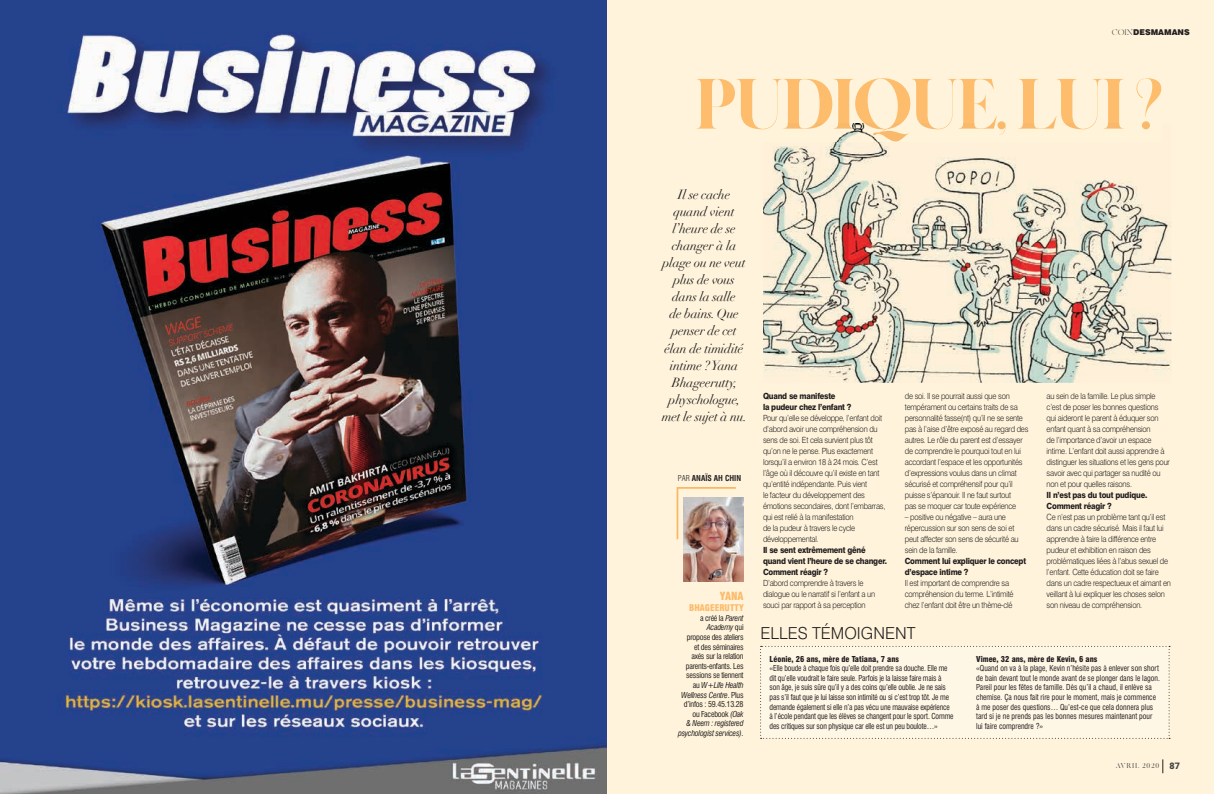
<style>
.page{position:relative;width:1214px;height:794px;background:#fff}
.page>*{position:absolute;margin:0;border:0;box-sizing:border-box;transform-origin:0 0}
.t1{font:900 70.9px "MADE Canvas";letter-spacing:-.04em;color:#fdbd6c}
.t2{font:300 16.6px "Swiss 721 BT";color:#231f20}
.t3{font:italic 13px/17px "Didot";letter-spacing:-.02em;color:#231f20;text-align:center}
.t4{font:900 condensed 11px "Swiss 721 BT";color:#fcba6b}
.t5{font:900 condensed 9px "Swiss 721 BT";color:#fcba6b}
.t6{font:300 8.5px/11px "Swiss 721 BT";letter-spacing:-.03em;color:#231f20;scale:.9 1}
.t7{font:800 8.5px/11px "Swiss 721 BT";letter-spacing:-.03em;color:#231f20;scale:.9 1}
.t8{font:condensed 8px/9.6px "Swiss 721 BT";letter-spacing:-.02em;color:#231f20;scale:.95 1}
.t9{font:condensed 8px/9.6px "Swiss 721 BT";color:#231f20;scale:.95 1}
.t10{font:condensed 8px/9.6px "Swiss 721 BT";letter-spacing:-.02em;color:#231f20;text-align:right}
.t11{font:900 condensed 8px "Swiss 721 BT";color:#231f20}
.t12{font:700 condensed 8px "Swiss 721 BT";color:#231f20}
.t13{font:900 8px "Swiss 721 BT";color:#231f20}
.t14{font:7px "MADE Canvas";letter-spacing:.1em;color:#414142}
.s1{font-family:"MADE Canvas";font-weight:300}
.s2{font-weight:300}
.s3{font-style:italic}
.s4{font-family:"Roboto";font-weight:900;font-size:9px}
</style>
<div class="page">
<div style="left:607px;top:0;width:606px;height:794px;background:#fff4db"></div>
<svg style="left:676px;top:487px;width:60px;height:54px"></svg>
<img style="left:684px;top:497px;width:59px;height:84px">
<div style="left:760px;top:646px;width:409px;height:93px;background:#fff7e6"></div>
<svg style="left:1162px;top:759px;width:1px;height:14px"></svg>
<img style="left:763px;top:141px;width:408px;height:242px">
<img style="left:763px;top:124px;width:387px;height:17px">
<img style="left:0;top:0;width:607px;height:794px">
<p class="t13" style="left:1111px;top:27px;width:79px"><span class="s1">COIN</span>DESMAMANS</p>
<h1 class="t1" style="left:694px;top:65px;width:470px">PUDIQUE, LUI ?</h1>
<h3 class="t3" style="left:661px;top:186px;width:87px">Il se cache quand vient l’heure de se changer à la plage ou ne veut plus de vous dans la salle<br>de bains. Que penser de cet élan de timidité intime ? Yana<br>Bhageerutty, physchologue, met le sujet à nu.</h3>
<p class="t12" style="left:677px;top:473px;width:65px"><span class="s2">PAR</span> ANAÏS AH CHIN</p>
<p class="t4" style="left:719px;top:589px;width:25px">YANA</p>
<p class="t5" style="left:689px;top:602px;width:56px">BHAGEERUTTY</p>
<p class="t10" style="left:678px;top:613px;width:67px">a créé la <span class="s3">Parent<br>Academy</span> qui<br>propose des ateliers<br>et des séminaires<br>axés sur la relation parents-enfants. Les sessions se tiennent au <span class="s3">W+Life Health<br>Wellness Centre</span>. Plus d’infos : 59.45.13.28 ou Facebook <span class="s3">(Oak<br>&amp; Neem : registered psychologist services)</span>.</p>
<p class="t7" style="left:763px;top:390px;width:100px">Quand se manifeste<br>la pudeur chez l’enfant ?</p>
<p class="t6" style="left:763px;top:412px;width:138px">Pour qu’elle se développe, l’enfant doit d’abord avoir une compréhension du sens de soi. Et cela survient plus tôt qu’on ne le pense. Plus exactement lorsqu’il a environ 18 à 24 mois. C’est l’âge où il découvre qu’il existe en tant qu’entité indépendante. Puis vient<br>le facteur du développement des émotions secondaires, dont l’embarras, qui est relié à la manifestation<br>de la pudeur à travers le cycle développemental.</p>
<p class="t7" style="left:763px;top:544px;width:139px">Il se sent extrêmement gêné quand vient l’heure de se changer.<br>Comment réagir ?</p>
<p class="t6" style="left:763px;top:577px;width:126px">D’abord comprendre à travers le dialogue ou le narratif si l’enfant a un souci par rapport à sa perception</p>
<p class="t6" style="left:904px;top:390px;width:139px">de soi. Il se pourrait aussi que son tempérament ou certains traits de sa personnalité fasse(nt) qu’il ne se sente pas à l’aise d’être exposé au regard des autres. Le rôle du parent est d’essayer de comprendre le pourquoi tout en lui accordant l’espace et les opportunités d’expressions voulus dans un climat sécurisé et compréhensif pour qu’il puisse s’épanouir. Il ne faut surtout<br>pas se moquer car toute expérience</p>
<p class="t6" style="left:904px;top:511px;width:128px">– positive ou négative – aura une répercussion sur son sens de soi et peut affecter son sens de sécurité au sein de la famille.</p>
<p class="t7" style="left:904px;top:555px;width:136px">Comment lui expliquer le concept d’espace intime ?</p>
<p class="t6" style="left:904px;top:577px;width:122px">Il est important de comprendre sa compréhension du terme. L’intimité chez l’enfant doit être un thème-clé</p>
<h2 class="t2" style="left:760px;top:622px;width:156px">ELLES TÉMOIGNENT</h2>
<p class="t6" style="left:1046px;top:390px;width:138px">au sein de la famille. Le plus simple c’est de poser les bonnes questions qui aideront le parent à éduquer son enfant quant à sa compréhension<br>de l’importance d’avoir un espace intime. L’enfant doit aussi apprendre à distinguer les situations et les gens pour savoir avec qui partager sa nudité ou non et pour quelles raisons.</p>
<p class="t7" style="left:1046px;top:489px;width:113px">Il n’est pas du tout pudique.<br>Comment réagir ?</p>
<p class="t6" style="left:1046px;top:511px;width:140px">Ce n’est pas un problème tant qu’il est dans un cadre sécurisé. Mais il faut lui apprendre à faire la différence entre pudeur et exhibition en raison des problématiques liées à l’abus sexuel de l’enfant. Cette éducation doit se faire dans un cadre respectueux et aimant en veillant à lui expliquer les choses selon son niveau de compréhension.</p>
<p class="t11" style="left:769px;top:654px;width:131px">Léonie, 26 ans, mère de Tatiana, 7 ans</p>
<p class="t8" style="left:769px;top:663px;width:195px">«Elle boude à chaque fois qu’elle doit prendre sa douche. Elle me dit qu’elle voudrait le faire seule. Parfois je la laisse faire mais à son âge, je suis sûre qu’il y a des coins qu’elle oublie. Je ne sais pas s’il faut que je lui laisse son intimité ou si c’est trop tôt. Je me demande également si elle n’a pas vécu une mauvaise expérience à l’école pendant que les élèves se changent pour le sport. Comme des critiques sur son physique car elle est un peu boulote…»</p>
<p class="t11" style="left:976px;top:654px;width:123px">Vimee, 32 ans, mère de Kevin, 6 ans</p>
<p class="t9" style="left:976px;top:663px;width:195px">«Quand on va à la plage, Kevin n’hésite pas à enlever son short de bain devant tout le monde avant de se plonger dans le lagon.<br>Pareil pour les fêtes de famille. Dès qu’il a chaud, il enlève sa chemise. Ça nous fait rire pour le moment, mais je commence à me poser des questions… Qu’est-ce que cela donnera plus tard si je ne prends pas les bonnes mesures maintenant pour lui faire comprendre ?»</p>
<p class="t14" style="left:1115px;top:762px;width:66px">AVRIL 2020 <span class="s4">87</span></p>
</div>
